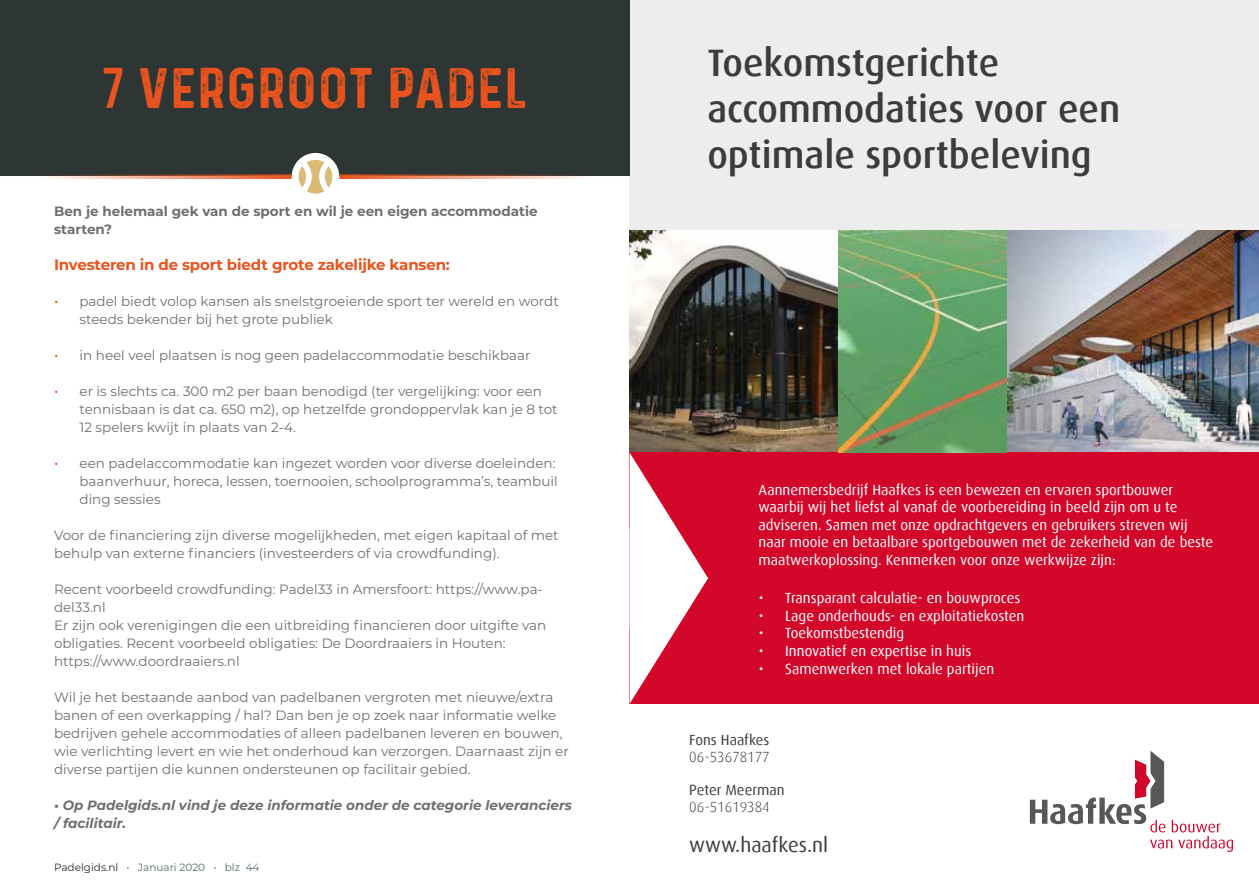
<style>
.page{position:relative;width:1259px;height:893px;background:#fff}
.page>*{position:absolute;margin:0;border:0;box-sizing:border-box;transform-origin:0 0}
.t1{font:45.6px "Prequel Demo";letter-spacing:.02em;color:#e8531e}
.t2{font:500 38.25px/45.9px "Dax";color:#3c3c3b}
.t3{font:20.55px "Dax";color:#3c3c3b}
.t4{font:700 15px "Montserrat";letter-spacing:-.01em;color:#e8531e}
.t5{font:14.7px/17.7px "Dax";color:#fff}
.t6{font:14.7px "Dax";color:#3c3c3b}
.t7{font:300 14.7px "Dax";color:#3c3c3b}
.t8{font:13.5px/18px "Montserrat";color:#706f6f}
.t9{font:italic 700 13.5px/18px "Montserrat";color:#706f6f}
.t10{font:700 13.5px/18px "Montserrat";color:#706f6f}
.t11{font:10.5px "Montserrat";color:#526a68}
.s1{font-family:"Bebas";font-size:57.3px}
.s2{font-size:15px;color:#e8531e}
.s3{color:#232c2b}
</style>
<div class="page">
<div style="left:629px;top:0;width:630px;height:230px;background:#ededed"></div>
<img style="left:629px;top:230px;width:630px;height:222px">
<div style="left:629px;top:452px;width:630px;height:252px;background:#d3072a"></div>
<svg style="left:629px;top:452px;width:79px;height:252px"></svg>
<svg style="left:1030px;top:751px;width:203px;height:101px"></svg>
<div style="left:0;top:0;width:629px;height:175px;background:#2e3635"></div>
<div style="left:292px;top:153px;width:47px;height:48px;background:#fff;border-radius:50%"></div>
<svg style="left:299px;top:160px;width:33px;height:34px"></svg>
<svg style="left:1px;top:174px;width:291px;height:5px"></svg>
<svg style="left:339px;top:174px;width:291px;height:5px"></svg>
<h1 class="t1" style="left:103px;top:57px;width:426px"><span class="s1">7</span> VERGROOT padel</h1>
<p class="t10" style="left:54px;top:202px;width:485px">Ben je helemaal gek van de sport en wil je een eigen accommodatie starten?</p>
<p class="t4" style="left:54px;top:254px;width:397px">Investeren in de sport biedt grote zakelijke kansen:</p>
<p class="t8" style="left:79px;top:292px;width:481px;text-indent:-25px"><span class="s2">•</span> padel biedt volop kansen als snelstgroeiende sport ter wereld en wordt steeds bekender bij het grote publiek</p>
<p class="t8" style="left:54px;top:346px;width:478px"><span class="s2">•</span> in heel veel plaatsen is nog geen padelaccommodatie beschikbaar</p>
<p class="t8" style="left:79px;top:382px;width:480px;text-indent:-25px"><span class="s2">•</span> er is slechts ca. 300 m2 per baan benodigd (ter vergelijking: voor een tennisbaan is dat ca. 650 m2), op hetzelfde grondoppervlak kan je 8 tot<br>12 spelers kwijt in plaats van 2-4.</p>
<p class="t8" style="left:79px;top:454px;width:480px;text-indent:-25px"><span class="s2">•</span> een padelaccommodatie kan ingezet worden voor diverse doeleinden: baanverhuur, horeca, lessen, toernooien, schoolprogramma’s, teambuil ding sessies</p>
<p class="t8" style="left:54px;top:526px;width:506px">Voor de financiering zijn diverse mogelijkheden, met eigen kapitaal of met behulp van externe financiers (investeerders of via crowdfunding).</p>
<p class="t8" style="left:54px;top:580px;width:494px">Recent voorbeeld crowdfunding: Padel33 in Amersfoort: https://www.pa&shy;del33.nl<br>Er zijn ook verenigingen die een uitbreiding financieren door uitgifte van obligaties. Recent voorbeeld obligaties: De Doordraaiers in Houten: https://www.doordraaiers.nl</p>
<p class="t8" style="left:54px;top:688px;width:516px">Wil je het bestaande aanbod van padelbanen vergroten met nieuwe/extra banen of een overkapping / hal? Dan ben je op zoek naar informatie welke bedrijven gehele accommodaties of alleen padelbanen leveren en bouwen, wie verlichting levert en wie het onderhoud kan verzorgen. Daarnaast zijn er diverse partijen die kunnen ondersteunen op facilitair gebied.</p>
<p class="t9" style="left:54px;top:795px;width:519px">• Op Padelgids.nl vind je deze informatie onder de categorie leveranciers / facilitair.</p>
<p class="t11" style="left:54px;top:860px;width:207px"><span class="s3">Padelgids.nl</span> • Januari 2020 • blz 44</p>
<h2 class="t2" style="left:707px;top:41px;width:414px">Toekomstgerichte accommodaties voor een optimale sportbeleving</h2>
<p class="t5" style="left:758px;top:481px;width:456px">Aannemersbedrijf Haafkes is een bewezen en ervaren sportbouwer waarbij wij het liefst al vanaf de voorbereiding in beeld zijn om u te adviseren. Samen met onze opdrachtgevers en gebruikers streven wij naar mooie en betaalbare sportgebouwen met de zekerheid van de beste maatwerkoplossing. Kenmerken voor onze werkwijze zijn:</p>
<p class="t5" style="left:759px;top:589px;width:263px">• Transparant calculatie- en bouwproces</p>
<p class="t5" style="left:759px;top:607px;width:267px">• Lage onderhouds- en exploitatiekosten</p>
<p class="t5" style="left:759px;top:624px;width:147px">• Toekomstbestendig</p>
<p class="t5" style="left:759px;top:642px;width:214px">• Innovatief en expertise in huis</p>
<p class="t5" style="left:759px;top:660px;width:237px">• Samenwerken met lokale partijen</p>
<p class="t6" style="left:689px;top:732px;width:82px">Fons Haafkes</p>
<p class="t7" style="left:689px;top:749px;width:82px">06-53678177</p>
<p class="t6" style="left:689px;top:782px;width:97px">Peter Meerman</p>
<p class="t7" style="left:689px;top:799px;width:82px">06-51619384</p>
<h3 class="t3" style="left:689px;top:834px;width:140px">www.haafkes.nl</h3>
</div>
